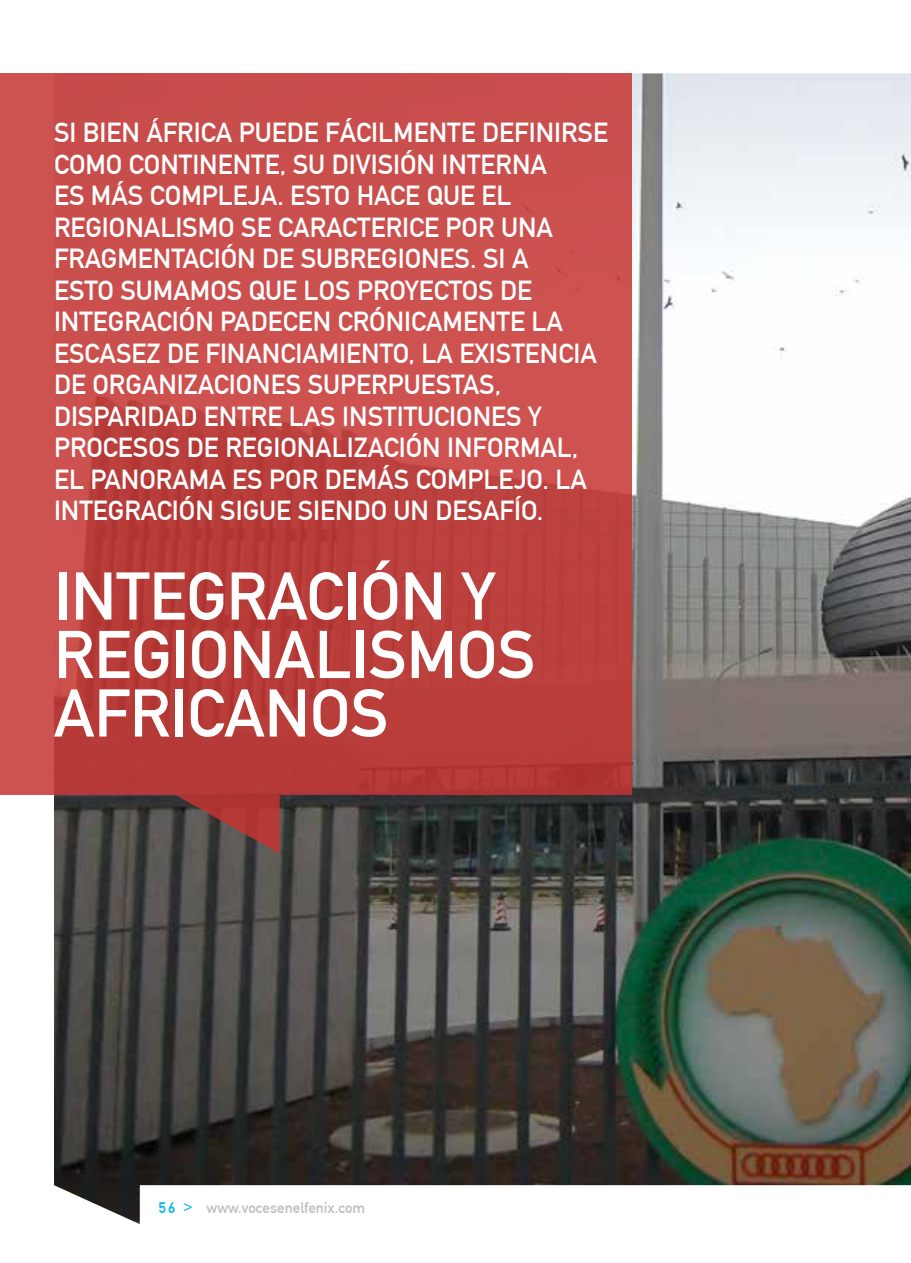
<style>
.page{position:relative;width:911px;height:1263px;background:#fff}
.page>*{position:absolute;margin:0;border:0;box-sizing:border-box;transform-origin:0 0}
.t1{font:66.3px/58.5px "DIN1451 Mittelschrift";color:#fff}
.t2{font:27px/31.5px "DIN1451 Mittelschrift";color:#fff}
.t3{font:15px "DIN1451 Mittelschrift";color:#bcbec0}
.s1{color:#00b3f0}
</style>
<div class="page">
<img style="left:54px;top:74px;width:857px;height:1150px">
<svg style="left:0;top:74px;width:631px;height:721px;background:#c24745"></svg>
<svg style="left:176px;top:795px;width:104px;height:59px;background:#7e413e"></svg>
<p class="t2" style="left:54px;top:117px;width:556px">SI BIEN ÁFRICA PUEDE FÁCILMENTE DEFINIRSE COMO CONTINENTE, SU DIVISIÓN INTERNA<br>ES MÁS COMPL EJA. ESTO HACE QUE EL REGIONALISMO SE CARACTERICE POR UNA FRAGMENTACIÓN DE SUBREGIONES. SI A<br>ESTO SUMAMOS QUE LOS PROYECTOS DE INTEGRACIÓN PADECEN CRÓNICAMENTE LA ESCASEZ DE FINANCIAMIENTO, LA EXISTENCIA DE ORGANIZACIONES SUPERPUESTAS, DISPARIDAD ENTRE LAS INSTITUCIONES Y PROCESOS DE REGIONALIZACIÓN INFORMAL,<br>EL PANORAMA ES POR DEMÁS COMPLEJO. LA INTEGRACIÓN SIGUE SIENDO UN DESAFÍO.</p>
<h1 class="t1" style="left:54px;top:567px;width:483px">INTEGRACIÓN Y<br>REGIONALISMOS<br>AFRICANOS</h1>
<p class="t3" style="left:159px;top:1199px;width:208px"><span class="s1">56 &gt;</span> WWW.VOCESENELFENIX.COM</p>
</div>
